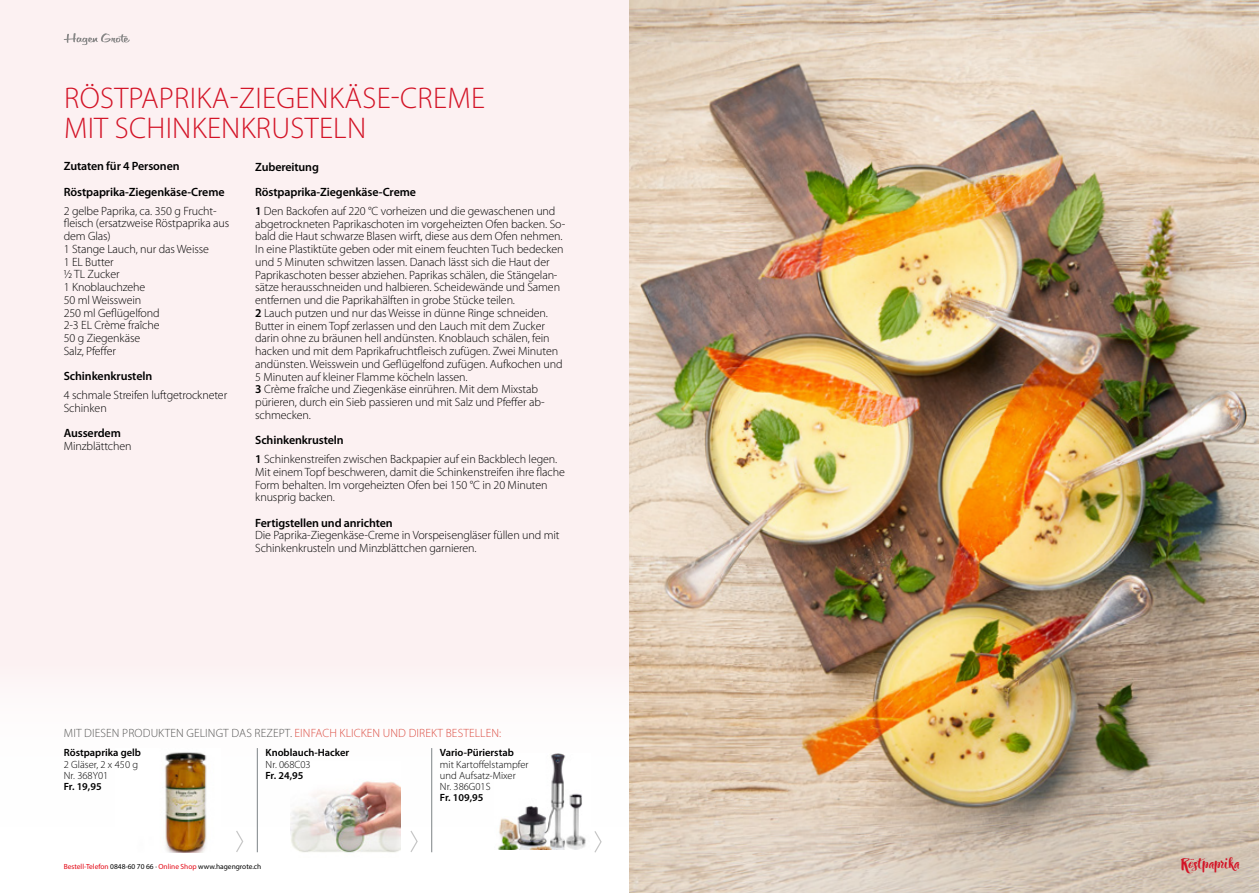
<style>
.page{position:relative;width:1259px;height:893px;background:#fff}
.page>*{position:absolute;margin:0;border:0;box-sizing:border-box;transform-origin:0 0}
.t1{font:300 30px/30px "Myriad Pro";letter-spacing:.01em;color:#d31326}
.t2{font:16.5px "Dragonflight Pro Regular";letter-spacing:-.01em;color:#d31326}
.t3{font:300 12px/12.8px "Myriad Pro";letter-spacing:-.01em;color:#000}
.t4{font:600 12px/25.5px "Myriad Pro";letter-spacing:-.01em;color:#000}
.t5{font:300 12px "Myriad Pro";letter-spacing:.01em;color:#575756}
.t6{font:300 10.5px/11.2px "Myriad Pro";color:#000}
.t7{font:600 10.5px "Myriad Pro";color:#000}
.t8{font:7.35px "Myriad Pro";color:#000}
.s1{font-weight:600}
.s2{color:#dc4f44}
.s3{color:#e30613}
</style>
<div class="page">
<div style="left:0;top:0;width:887px;height:893px;background:#fcf1f2"></div>
<div style="left:0;top:663px;width:1259px;height:230px;background:#fff"></div>
<img style="left:629px;top:0;width:630px;height:893px">
<img style="left:497px;top:753px;width:89px;height:97px">
<img style="left:290px;top:781px;width:110px;height:72px">
<hr style="left:257px;top:748px;width:1px;height:104px;background:#7d8386">
<hr style="left:431px;top:748px;width:1px;height:104px;background:#7d8386">
<svg style="left:236px;top:831px;width:8px;height:21px"></svg>
<svg style="left:410px;top:831px;width:8px;height:21px"></svg>
<svg style="left:594px;top:831px;width:8px;height:22px"></svg>
<img style="left:165px;top:752px;width:42px;height:101px">
<svg style="left:64px;top:33px;width:66px;height:12px"></svg>
<h1 class="t1" style="left:64px;top:82px;width:422px">RÖSTPAPRIKA-ZIEGENKÄSE-CREME<br>MIT SCHINKENKRUSTELN</h1>
<p class="t4" style="left:255px;top:153px;width:162px">Zubereitung<br>Röstpaprika-Ziegenkäse-Creme</p>
<p class="t3" style="left:255px;top:204px;width:311px"><span class="s1">1</span> Den Backofen auf 220 °C vorheizen und die gewaschenen und abgetrockneten Paprikaschoten im vorgeheizten Ofen backen. So&shy;bald die Haut schwarze Blasen wirft, diese aus dem Ofen nehmen.<br>In eine Plastiktüte geben oder mit einem feuchten Tuch bedecken und 5 Minuten schwitzen lassen. Danach lässt sich die Haut der Paprikaschoten besser abziehen. Paprikas schälen, die Stängelan&shy;sätze herausschneiden und halbieren. Scheidewände und Samen entfernen und die Paprikahälften in grobe Stücke teilen.<br><span class="s1">2</span> Lauch putzen und nur das Weisse in dünne Ringe schneiden.<br>Butter in einem Topf zerlassen und den Lauch mit dem Zucker darin ohne zu bräunen hell andünsten. Knoblauch schälen, fein hacken und mit dem Paprikafruchtfleisch zufügen. Zwei Minuten andünsten. Weisswein und Geflügelfond zufügen. Aufkochen und 5 Minuten auf kleiner Flamme köcheln lassen.<br><span class="s1">3</span> Crème fraîche und Ziegenkäse einrühren. Mit dem Mixstab pürieren, durch ein Sieb passieren und mit Salz und Pfeffer ab&shy;schmecken.</p>
<p class="t3" style="left:255px;top:431px;width:303px;line-height:18.8px"><span class="s1">Schinkenkrusteln<br>1</span> Schinkenstreifen zwischen Backpapier auf ein Backblech legen.</p>
<p class="t3" style="left:255px;top:465px;width:311px">Mit einem Topf beschweren, damit die Schinkenstreifen ihre flache<br>Form behalten. Im vorgeheizten Ofen bei 150 °C in 20 Minuten knusprig backen.</p>
<p class="t4" style="left:255px;top:510px;width:139px">Fertigstellen und anrichten</p>
<p class="t3" style="left:255px;top:529px;width:306px">Die Paprika-Ziegenkäse-Creme in Vorspeisengläser füllen und mit<br>Schinkenkrusteln und Minzblättchen garnieren.</p>
<p class="t4" style="left:64px;top:153px;width:162px">Zutaten für 4 Personen<br>Röstpaprika-Ziegenkäse-Creme</p>
<p class="t3" style="left:64px;top:204px;width:167px">2 gelbe Paprika, ca. 350 g Frucht&shy;fleisch (ersatzweise Röstpaprika aus dem Glas)<br>1 Stange Lauch, nur das Weisse<br>1 EL Butter<br>½ TL Zucker<br>1 Knoblauchzehe<br>50 ml Weisswein<br>250 ml Geflügelfond<br>2-3 EL Crème fraîche<br>50 g Ziegenkäse<br>Salz, Pfeffer</p>
<p class="t4" style="left:64px;top:363px;width:90px">Schinkenkrusteln</p>
<p class="t3" style="left:64px;top:389px;width:165px">4 schmale Streifen luftgetrockneter<br>Schinken</p>
<p class="t4" style="left:64px;top:420px;width:59px">Ausserdem</p>
<p class="t3" style="left:64px;top:440px;width:69px">Minzblättchen</p>
<p class="t5" style="left:64px;top:726px;width:439px">MIT DIESEN PRODUKTEN GELINGT DAS REZEPT. <span class="s2">EINFACH KLICKEN UND DIREKT BESTELLEN:</span></p>
<p class="t7" style="left:64px;top:746px;width:79px">Röstpaprika gelb</p>
<p class="t6" style="left:64px;top:758px;width:76px">2 Gläser, 2 x 450 g<br>Nr. 368Y01</p>
<p class="t7" style="left:64px;top:780px;width:39px">Fr. 19,95</p>
<p class="t7" style="left:265px;top:746px;width:85px">Knoblauch-Hacker</p>
<p class="t6" style="left:265px;top:758px;width:47px">Nr. 068C03</p>
<p class="t7" style="left:265px;top:769px;width:39px">Fr. 24,95</p>
<p class="t7" style="left:440px;top:746px;width:75px">Vario-Pürierstab</p>
<p class="t6" style="left:440px;top:758px;width:90px">mit Kartoffelstampfer und Aufsatz-Mixer<br>Nr. 386G01S</p>
<p class="t7" style="left:440px;top:791px;width:45px">Fr. 109,95</p>
<p class="t8" style="left:64px;top:862px;width:199px"><span class="s3">Bestell-Telefon</span> 0848-60 70 66 · <span class="s3">Online Shop</span> www.hagengrote.ch</p>
<h2 class="t2" style="left:1180px;top:852px;width:61px">Röstpaprika</h2>
</div>
